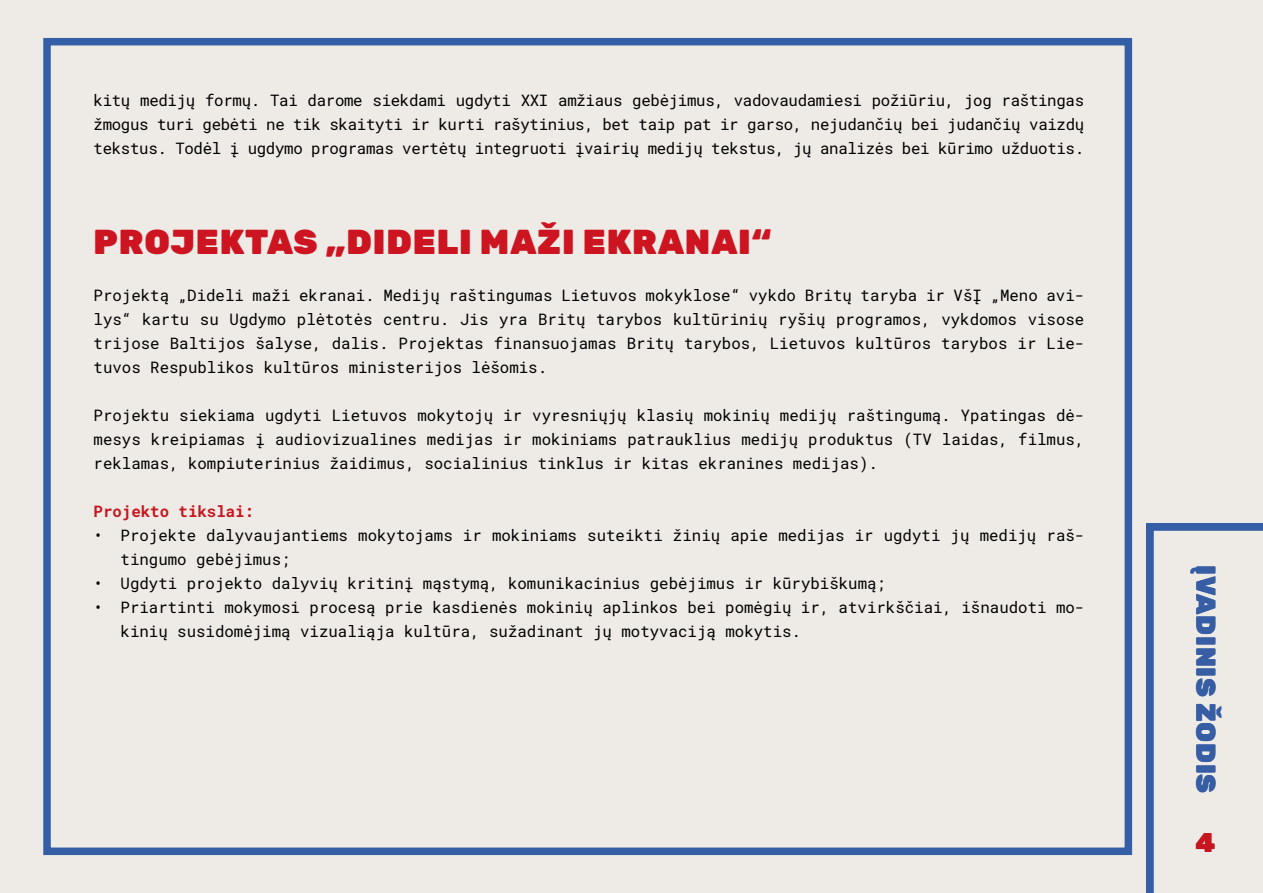
<style>
.page{position:relative;width:1263px;height:893px;background:#eeebe6}
.page>*{position:absolute;margin:0;border:0;box-sizing:border-box;transform-origin:0 0}
.poskyris{font:900 34.5px "Rubik";letter-spacing:.025em;color:#cd1421}
.t1{font:900 27px "Rubik";letter-spacing:.025em;color:#375ea5}
.t2{font:900 27px "Rubik";color:#c61620}
.tekstas{font:15.75px/24px "Roboto Mono";color:#000;text-align:justify}
.tekstas-2{font:700 15.75px "Roboto Mono";color:#c61620}
</style>
<div class="page">
<div style="left:43px;top:38px;width:1089px;height:817px;border:8px solid #345ea5"></div>
<svg style="left:1146px;top:523px;width:117px;height:370px"></svg>
<p class="tekstas" style="left:94px;top:88px;width:992px">kitų medijų formų. Tai darome siekdami ugdyti XXI amžiaus gebėjimus, vadovaudamiesi požiūriu, jog raštingas žmogus turi gebėti ne tik skaityti ir kurti rašytinius, bet taip pat ir garso, nejudančių bei judančių vaizdų tekstus. Todėl į ugdymo programas vertėtų integruoti įvairių medijų tekstus, jų analizės bei kūrimo užduotis.</p>
<p class="poskyris" style="left:94px;top:221px;width:679px">PROJEKTAS „DIDELI MAŽI EKRANAI“</p>
<p class="tekstas" style="left:94px;top:283px;width:992px">Projektą „Dideli maži ekranai. Medijų raštingumas Lietuvos mokyklose“ vykdo Britų taryba ir VšĮ „Meno avi&shy;lys“ kartu su Ugdymo plėtotės centru. Jis yra Britų tarybos kultūrinių ryšių programos, vykdomos visose trijose Baltijos šalyse, dalis. Projektas finansuojamas Britų tarybos, Lietuvos kultūros tarybos ir Lie&shy;tuvos Respublikos kultūros ministerijos lėšomis.</p>
<p class="tekstas" style="left:94px;top:403px;width:992px">Projektu siekiama ugdyti Lietuvos mokytojų ir vyresniųjų klasių mokinių medijų raštingumą. Ypatingas dė&shy;mesys kreipiamas į audiovizualines medijas ir mokiniams patrauklius medijų produktus (TV laidas, filmus, reklamas, kompiuterinius žaidimus, socialinius tinklus ir kitas ekranines medijas).</p>
<p class="tekstas-2" style="left:94px;top:500px;width:162px">Projekto tikslai:</p>
<p class="tekstas" style="left:121px;top:523px;width:965px;text-indent:-27px">• Projekte dalyvaujantiems mokytojams ir mokiniams suteikti žinių apie medijas ir ugdyti jų medijų raš&shy;tingumo gebėjimus;</p>
<p class="tekstas" style="left:94px;top:571px;width:794px">• Ugdyti projekto dalyvių kritinį mąstymą, komunikacinius gebėjimus ir kūrybiškumą;</p>
<p class="tekstas" style="left:121px;top:595px;width:965px;text-indent:-27px">• Priartinti mokymosi procesą prie kasdienės mokinių aplinkos bei pomėgių ir, atvirkščiai, išnaudoti mo&shy;kinių susidomėjimą vizualiąja kultūra, sužadinant jų motyvaciją mokytis.</p>
<h2 class="t1" style="left:1222px;top:565px;width:230px;rotate:90deg">ĮVADINIS ŽODIS</h2>
<h2 class="t2" style="left:1195px;top:826px;width:21px">4</h2>
</div>
